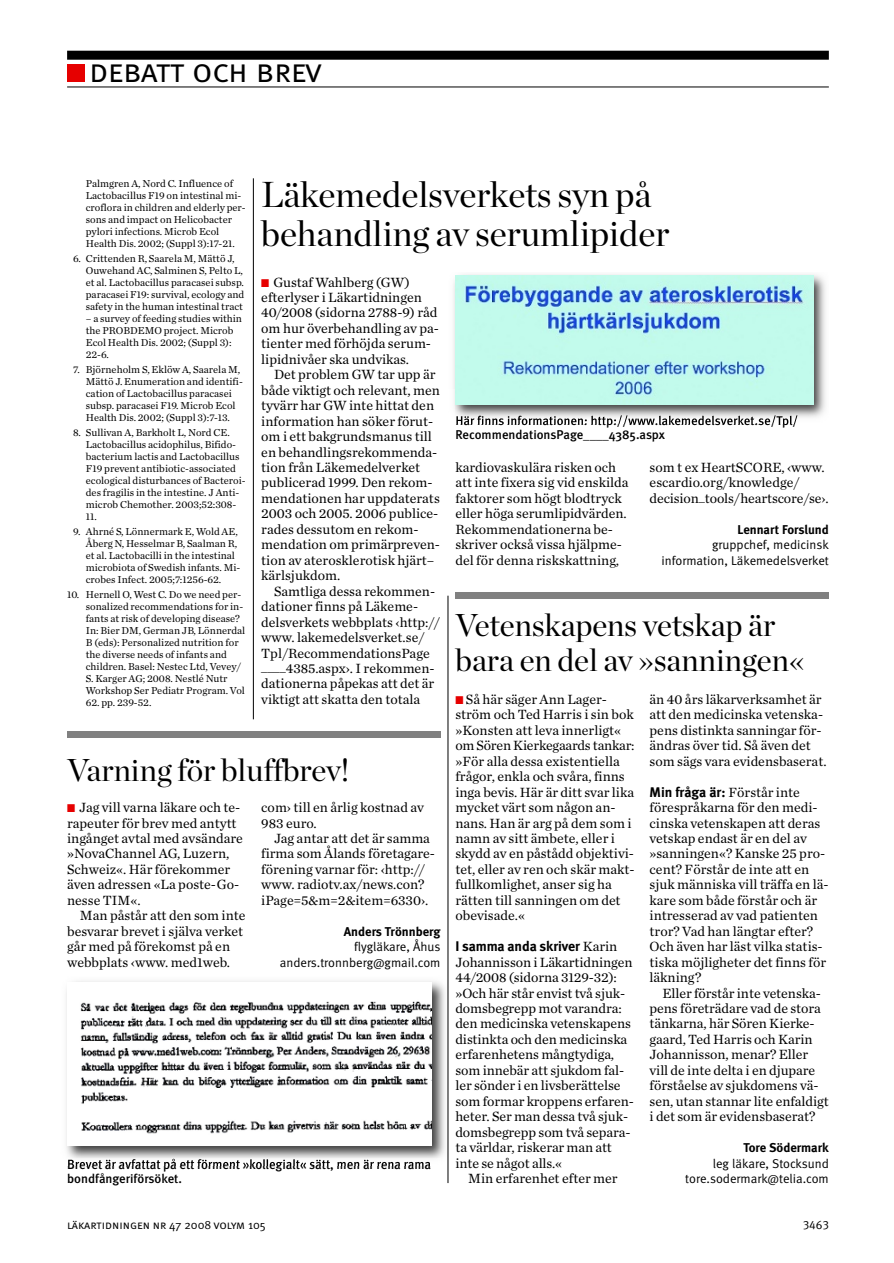
<style>
.page{position:relative;width:894px;height:1263px;background:#fff}
.page>*{position:absolute;margin:0;border:0;box-sizing:border-box;transform-origin:0 0}
.t1{font:36px/39px "Chronicle LT Display";color:#000}
.t2{font:33px "Meta LT Normal Small Caps";letter-spacing:-.015em;color:#000}
.t3{font:31.5px/34.5px "Chronicle LT Display";color:#000}
.t4{font:13.95px/15.5px "Chronicle LT Text";color:#000}
.t5{font:13.95px "Meta LT Bold";letter-spacing:-.005em;color:#000}
.t6{font:12.75px/14.2px "Meta LT Medium";color:#000}
.t7{font:12.75px/15.5px "Meta LT Normal";color:#000;text-align:right}
.t8{font:12.75px "Meta LT Bold";color:#000}
.t9{font:12px "Meta LT Normal Small Caps";color:#000}
.t10{font:12px "Meta LT Normal Utilities";color:#000}
.t11{font:10.5px/12px "Chronicle LT Text";color:#000}
.s1{color:#e60000}
.s2{font-family:"Chronicle LT Text"}
</style>
<div class="page">
<div style="left:67px;top:51px;width:761px;height:9px;background:#000"></div>
<hr style="left:67px;top:87px;width:761px;height:1px;background:#000">
<div style="left:67px;top:64px;width:18px;height:18px;background:#e60000"></div>
<div style="left:455px;top:592px;width:373px;height:6px;background:#808080"></div>
<img style="left:66px;top:975px;width:383px;height:190px">
<img style="left:67px;top:975px;width:373px;height:22px">
<img style="left:67px;top:1158px;width:373px;height:7px">
<img style="left:68px;top:1159px;width:73px;height:6px">
<div style="left:67px;top:982px;width:364px;height:163px;background:#fff"></div>
<img style="left:80px;top:1001px;width:351px;height:133px">
<div style="left:67px;top:731px;width:373px;height:6px;background:#808080"></div>
<hr style="left:253px;top:178px;width:1px;height:541px;background:#000">
<hr style="left:447px;top:595px;width:1px;height:587px;background:#000">
<img style="left:453px;top:274px;width:373px;height:149px">
<img style="left:456px;top:416px;width:85px;height:7px">
<img style="left:455px;top:275px;width:357px;height:129px">
<h2 class="t2" style="left:89px;top:52px;width:234px">debatt och brev</h2>
<p class="t11" style="left:86px;top:177px;width:161px">Palmgren A, Nord C. Influence of Lactobacillus F19 on intestinal mi&shy;croflora in children and elderly per&shy;sons and impact on Helicobacter pylori infections. Microb Ecol Health Dis. 2002; (Suppl 3):17-21.</p>
<p class="t11" style="left:86px;top:252px;width:160px;text-indent:-13px">6. Crittenden R, Saarela M, Mättö J, Ouwehand AC, Salminen S, Pelto L, et al. Lactobacillus paracasei subsp. paracasei F19: survival, ecology and safety in the human intestinal tract</p>
<p class="t11" style="left:86px;top:312px;width:158px">– a survey of feeding studies within the PROBDEMO project. Microb<br>Ecol Health Dis. 2002; (Suppl 3):<br>22-6.</p>
<p class="t11" style="left:86px;top:363px;width:158px;text-indent:-13px">7. Björneholm S, Eklöw A, Saarela M, Mättö J. Enumeration and identifi&shy;cation of Lactobacillus paracasei subsp. paracasei F19. Microb Ecol Health Dis. 2002; (Suppl 3):7-13.</p>
<p class="t11" style="left:86px;top:426px;width:161px;text-indent:-13px">8. Sullivan A, Barkholt L, Nord CE.<br>Lactobacillus acidophilus, Bifido&shy;bacterium lactis and Lactobacillus<br>F19 prevent antibiotic-associated ecological disturbances of Bacteroi&shy;des fragilis in the intestine. J Anti&shy;microb Chemother. 2003;52:308-<br>11.</p>
<p class="t11" style="left:86px;top:525px;width:156px;text-indent:-13px">9. Ahrné S, Lönnermark E, Wold AE, Åberg N, Hesselmar B, Saalman R, et al. Lactobacilli in the intestinal microbiota of Swedish infants. Mi&shy;crobes Infect. 2005;7:1256-62.</p>
<p class="t11" style="left:86px;top:588px;width:161px;text-indent:-19px">10. Hernell O, West C. Do we need per&shy;sonalized recommendations for in&shy;fants at risk of developing disease?<br>In: Bier DM, German JB, Lönnerdal B (eds): Personalized nutrition for the diverse needs of infants and children. Basel: Nestec Ltd, Vevey/ S. Karger AG; 2008. Nestlé Nutr Workshop Ser Pediatr Program. Vol</p>
<p class="t11" style="left:86px;top:696px;width:67px">62. pp. 239-52.</p>
<h1 class="t1" style="left:261px;top:175px;width:409px">Läkemedelsverkets syn på behandling av serumlipider</h1>
<p class="t4" style="left:261px;top:274px;width:179px"><span class="s1">■</span> Gustaf Wahlberg (GW) efterlyser i Läkartidningen<br>40/2008 (sidorna 2788-9) råd om hur överbehandling av pa&shy;tienter med förhöjda serum&shy;lipidnivåer ska undvikas.</p>
<p class="t4" style="left:261px;top:367px;width:180px;text-indent:13px">Det problem GW tar upp är både viktigt och relevant, men tyvärr har GW inte hittat den information han söker förut&shy;om i ett bakgrundsmanus till en behandlingsrekommenda&shy;tion från Läkemedelverket publicerad 1999. Den rekom&shy;mendationen har uppdaterats<br>2003 och 2005. 2006 publice&shy;rades dessutom en rekom&shy;mendation om primärpreven&shy;tion av aterosklerotisk hjärt– kärlsjukdom.</p>
<p class="t4" style="left:261px;top:583px;width:180px;text-indent:13px">Samtliga dessa rekommen&shy;dationer finns på Läkeme&shy;delsverkets webbplats ‹http:// www. lakemedelsverket.se/<br>Tpl/RecommendationsPage ____4385.aspx›. I rekommen&shy;dationerna påpekas att det är viktigt att skatta den totala</p>
<p class="t6" style="left:455px;top:414px;width:344px">Här finns informationen: http://www.lakemedelsverket.se/Tpl/<br>RecommendationsPage____4385.aspx</p>
<p class="t4" style="left:455px;top:459px;width:174px">kardiovaskulära risken och att inte fixera sig vid enskilda faktorer som högt blodtryck eller höga serumlipidvärden.<br>Rekommendationerna be&shy;skriver också vissa hjälpme&shy;del för denna riskskattning,</p>
<p class="t4" style="left:649px;top:459px;width:180px">som t ex HeartSCORE, ‹www. escardio.org/knowledge/ decision_tools/heartscore/se›.</p>
<p class="t8" style="left:737px;top:524px;width:93px">Lennart Forslund</p>
<p class="t7" style="left:661px;top:538px;width:169px">gruppchef, medicinsk information, Läkemedelsverket</p>
<h3 class="t3" style="left:455px;top:608px;width:351px">Vetenskapens vetskap är bara en del av »sanningen«</h3>
<p class="t4" style="left:455px;top:691px;width:181px"><span class="s1">■</span> Så här säger Ann Lager&shy;ström och Ted Harris i sin bok »Konsten att leva innerligt« om Sören Kierkegaards tankar: »För alla dessa existentiella frågor, enkla och svåra, finns inga bevis. Här är ditt svar lika mycket värt som någon an&shy;nans. Han är arg på dem som i namn av sitt ämbete, eller i skydd av en påstådd objektivi&shy;tet, eller av ren och skär makt&shy;fullkomlighet, anser sig ha rätten till sanningen om det obevisade.«</p>
<p class="t5" style="left:455px;top:941px;width:163px">I samma anda skriver <span class="s2">Karin</span></p>
<p class="t4" style="left:455px;top:954px;width:180px">Johannisson i Läkartidningen<br>44/2008 (sidorna 3129-32): »Och här står envist två sjuk&shy;domsbegrepp mot varandra: den medicinska vetenskapens distinkta och den medicinska erfarenhetens mångtydiga, som innebär att sjukdom fal&shy;ler sönder i en livsberättelse som formar kroppens erfaren&shy;heter. Ser man dessa två sjuk&shy;domsbegrepp som två separa&shy;ta världar, riskerar man att inte se något alls.«</p>
<p class="t4" style="left:468px;top:1170px;width:151px">Min erfarenhet efter mer</p>
<p class="t4" style="left:649px;top:691px;width:178px">än 40 års läkarverksamhet är att den medicinska vetenska&shy;pens distinkta sanningar för&shy;ändras över tid. Så även det som sägs vara evidensbaserat.</p>
<p class="t5" style="left:649px;top:786px;width:152px">Min fråga är: <span class="s2">Förstår inte</span></p>
<p class="t4" style="left:649px;top:799px;width:180px">förespråkarna för den medi&shy;cinska vetenskapen att deras vetskap endast är en del av »sanningen«? Kanske 25 pro&shy;cent? Förstår de inte att en sjuk människa vill träffa en lä&shy;kare som både förstår och är intresserad av vad patienten tror? Vad han längtar efter?<br>Och även har läst vilka statis&shy;tiska möjligheter det finns för läkning?</p>
<p class="t4" style="left:649px;top:985px;width:181px;text-indent:13px">Eller förstår inte vetenska&shy;pens företrädare vad de stora tänkarna, här Sören Kierke&shy;gaard, Ted Harris och Karin<br>Johannisson, menar? Eller vill de inte delta i en djupare förståelse av sjukdomens vä&shy;sen, utan stannar lite enfaldigt i det som är evidensbaserat?</p>
<p class="t8" style="left:743px;top:1142px;width:87px">Tore Södermark</p>
<p class="t7" style="left:685px;top:1156px;width:145px">leg läkare, Stocksund tore.sodermark@telia.com</p>
<h3 class="t3" style="left:67px;top:753px;width:284px">Varning för bluffbrev!</h3>
<p class="t4" style="left:67px;top:799px;width:177px"><span class="s1">■</span> Jag vill varna läkare och te&shy;rapeuter för brev med antytt ingånget avtal med avsändare »NovaChannel AG, Luzern,<br>Schweiz«. Här förekommer även adressen «La poste-Go&shy;nesse TIM«.</p>
<p class="t4" style="left:67px;top:907px;width:180px;text-indent:13px">Man påstår att den som inte besvarar brevet i själva verket går med på förekomst på en webbplats ‹www. med1web.</p>
<p class="t4" style="left:261px;top:799px;width:164px">com› till en årlig kostnad av<br>983 euro.</p>
<p class="t4" style="left:261px;top:830px;width:175px;text-indent:13px">Jag antar att det är samma firma som Ålands företagare&shy;förening varnar för: ‹http:// www. radiotv.ax/news.con? iPage=5&amp;m=2&amp;item=6330›.</p>
<p class="t8" style="left:344px;top:926px;width:98px">Anders Trönnberg</p>
<p class="t7" style="left:280px;top:940px;width:162px">flygläkare, Åhus anders.tronnberg@gmail.com</p>
<p class="t6" style="left:67px;top:1157px;width:365px">Brevet är avfattat på ett förment »kollegialt« sätt, men är rena rama bondfångeriförsöket.</p>
<p class="t9" style="left:67px;top:1218px;width:200px">läkartidningen nr 47 2008 volym 105</p>
<p class="t10" style="left:802px;top:1221px;width:27px">3463</p>
</div>
